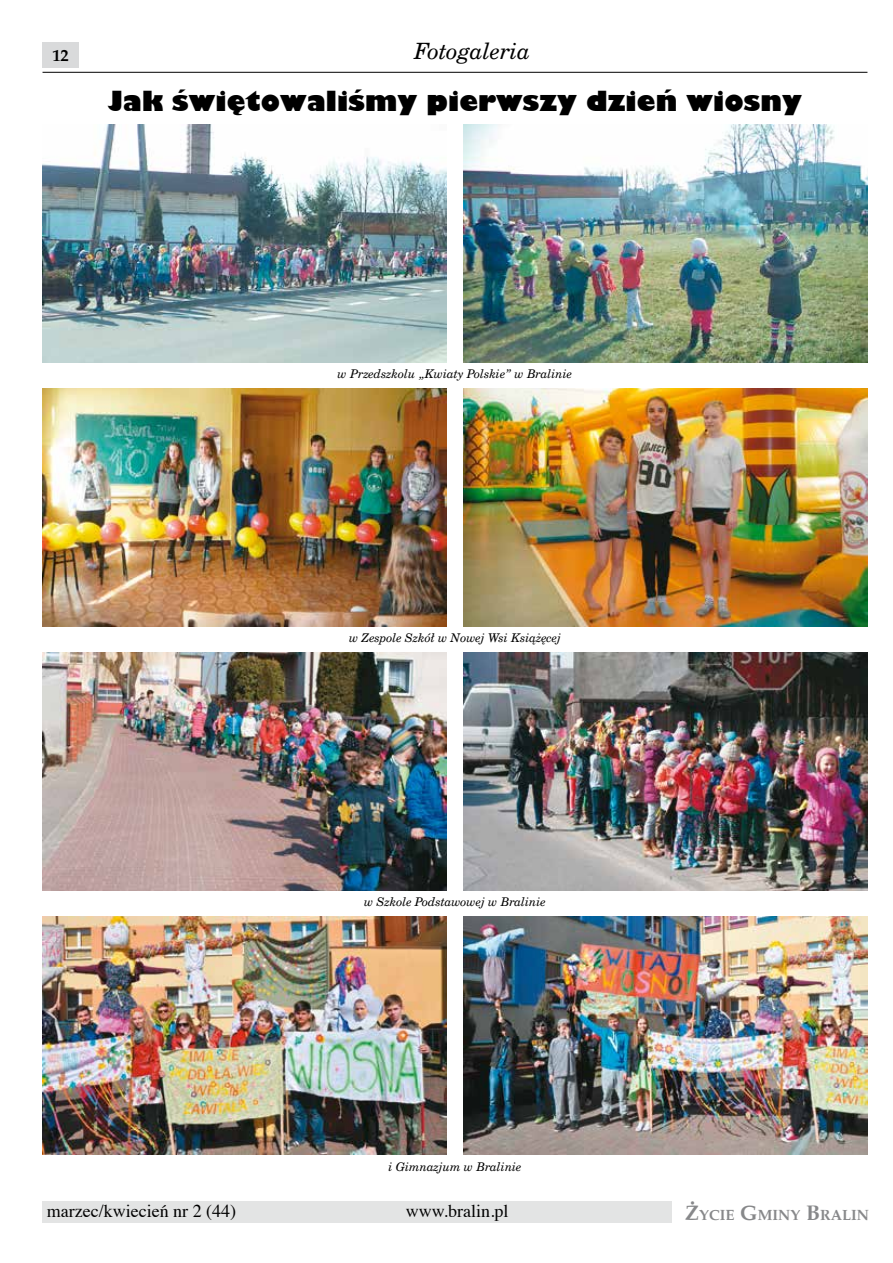
<style>
.page{position:relative;width:893px;height:1263px;background:#fff}
.page>*{position:absolute;margin:0;border:0;box-sizing:border-box;transform-origin:0 0}
.t1{font:800 27px "Gilbert";color:#000}
.t2{font:italic 22.5px "Cent Schbook EU";color:#000}
.t3{font:18px "Times";color:#000}
.t4{font:700 16.5px "Palm Springs";color:#000}
.t5{font:700 14.7px "Palm Springs";color:#87888a}
.t6{font:italic 12px "Cent Schbook EU";color:#000}
.s1{font-size:21px}
</style>
<div class="page">
<div style="left:43px;top:1201px;width:629px;height:21px;background:#e3e4e4"></div>
<div style="left:43px;top:43px;width:36px;height:25px;background:#d9dadb"></div>
<hr style="left:43px;top:72px;width:824px;height:1px;background:#000">
<img style="left:42px;top:124px;width:404px;height:238px">
<img style="left:463px;top:124px;width:405px;height:238px">
<img style="left:43px;top:388px;width:403px;height:239px">
<img style="left:463px;top:388px;width:404px;height:239px">
<img style="left:43px;top:653px;width:404px;height:238px">
<img style="left:464px;top:653px;width:404px;height:238px">
<img style="left:463px;top:917px;width:404px;height:238px">
<img style="left:42px;top:917px;width:404px;height:238px">
<h3 class="t4" style="left:52px;top:46px;width:18px">12</h3>
<h2 class="t2" style="left:414px;top:37px;width:117px">Fotogaleria</h2>
<h1 class="t1" style="left:108px;top:85px;width:696px">Jak świętowaliśmy pierwszy dzień wiosny</h1>
<p class="t6" style="left:338px;top:366px;width:236px">w Przedszkolu „Kwiaty Polskie” w Bralinie</p>
<p class="t6" style="left:349px;top:630px;width:213px">w Zespole Szkół w Nowej Wsi Książęcej</p>
<p class="t6" style="left:364px;top:895px;width:183px">w Szkole Podstawowej w Bralinie</p>
<p class="t6" style="left:388px;top:1159px;width:135px">i Gimnazjum w Bralinie</p>
<h3 class="t3" style="left:47px;top:1194px;width:191px">marzec/kwiecień nr 2 (44)</h3>
<h3 class="t3" style="left:406px;top:1194px;width:104px">www.bralin.pl</h3>
<p class="t5" style="left:685px;top:1206px;width:185px"><span class="s1">Ż</span>YCIE <span class="s1">G</span>MINY <span class="s1">B</span>RALIN</p>
</div>
